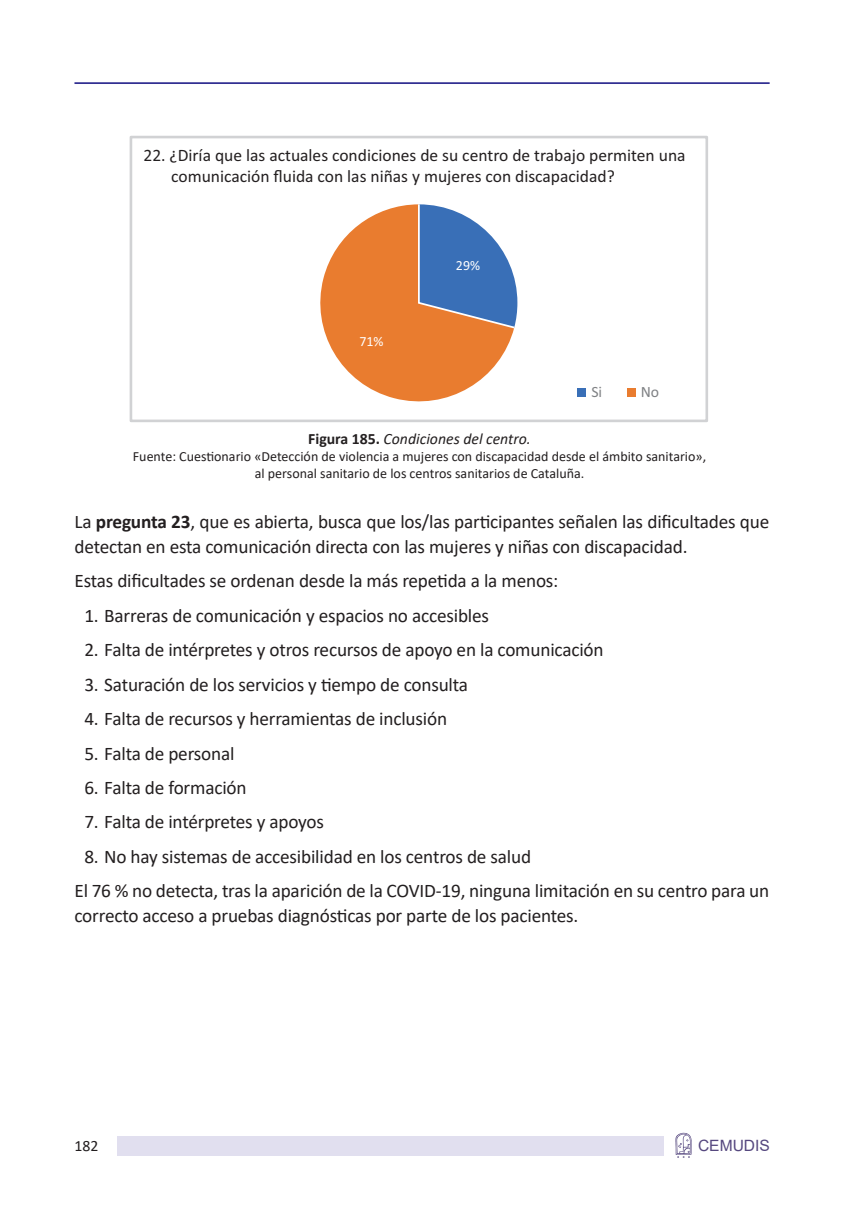
<style>
.page{position:relative;width:864px;height:1211px;background:#fff}
.page>*{position:absolute;margin:0;border:0;box-sizing:border-box;transform-origin:0 0}
.t1{font:19.25px/24.5px "Calibri";letter-spacing:-.01em;color:#231f20}
.t2{font:17.5px/21.2px "Calibri";color:#231f20}
.t3{font:italic 15.75px "Calibri";color:#231f20}
.t4{font:15.75px "Calibri";color:#808285}
.t5{font:15.75px "Calibri";color:#231f20}
.t6{font:15.58px "Arial";color:#56487f}
.t7{font:14px/16.8px "Calibri";color:#231f20;text-align:center}
.t8{font:14px "Calibri";color:#fff}
.s1{font-weight:700;font-style:normal}
.s2{font-weight:700}
</style>
<div class="page">
<svg style="left:675px;top:1132px;width:16px;height:25px"></svg>
<div style="left:117px;top:1135px;width:546px;height:20px;background:#e1dfef"></div>
<hr style="left:74px;top:82px;width:695px;height:2px;background:#323092">
<div style="left:129px;top:136px;width:578px;height:286px;border:3px solid #d1d2d4"></div>
<div style="left:576px;top:388px;width:9px;height:9px;background:#396fb7"></div>
<div style="left:626px;top:388px;width:9px;height:9px;background:#e97c2f"></div>
<svg style="left:320px;top:204px;width:194px;height:198px;fill:#e97c2f"></svg>
<svg style="left:417px;top:204px;width:100px;height:126px"></svg>
<p class="t2" style="left:171px;top:144px;width:515px;text-indent:-28px">22. ¿Diría que las actuales condiciones de su centro de trabajo permiten una comunicación fluida con las niñas y mujeres con discapacidad?</p>
<p class="t8" style="left:359px;top:331px;width:26px">71%</p>
<p class="t8" style="left:455px;top:256px;width:26px">29%</p>
<p class="t4" style="left:591px;top:381px;width:12px">Si</p>
<p class="t4" style="left:640px;top:381px;width:20px">No</p>
<p class="t3" style="left:308px;top:428px;width:224px"><span class="s1">Figura 185.</span> Condiciones del centro.</p>
<p class="t7" style="left:133px;top:447px;width:574px">Fuente: Cuestionario «Detección de violencia a mujeres con discapacidad desde el ámbito sanitario», al personal sanitario de los centros sanitarios de Cataluña.</p>
<p class="t1" style="left:74px;top:509px;width:696px">La <span class="s2">pregunta 23</span>, que es abierta, busca que los/las participantes señalen las dificultades que detectan en esta comunicación directa con las mujeres y niñas con discapacidad.</p>
<p class="t1" style="left:74px;top:568px;width:485px">Estas dificultades se ordenan desde la más repetida a la menos:</p>
<p class="t1" style="left:84px;top:602px;width:406px">1. Barreras de comunicación y espacios no accesibles</p>
<p class="t1" style="left:84px;top:637px;width:520px">2. Falta de intérpretes y otros recursos de apoyo en la comunicación</p>
<p class="t1" style="left:84px;top:671px;width:385px">3. Saturación de los servicios y tiempo de consulta</p>
<p class="t1" style="left:84px;top:706px;width:364px">4. Falta de recursos y herramientas de inclusión</p>
<p class="t1" style="left:84px;top:740px;width:152px">5. Falta de personal</p>
<p class="t1" style="left:84px;top:774px;width:164px">6. Falta de formación</p>
<p class="t1" style="left:84px;top:809px;width:241px">7. Falta de intérpretes y apoyos</p>
<p class="t1" style="left:74px;top:838px;width:696px;line-height:34.5px;text-indent:10px">8. No hay sistemas de accesibilidad en los centros de salud<br>El 76 % no detecta, tras la aparición de la COVID-19, ninguna limitación en su centro para un</p>
<p class="t1" style="left:74px;top:902px;width:505px">correcto acceso a pruebas diagnósticas por parte de los pacientes.</p>
<p class="t5" style="left:74px;top:1135px;width:25px">182</p>
<p class="t6" style="left:697px;top:1135px;width:73px">CEMUDIS</p>
</div>
